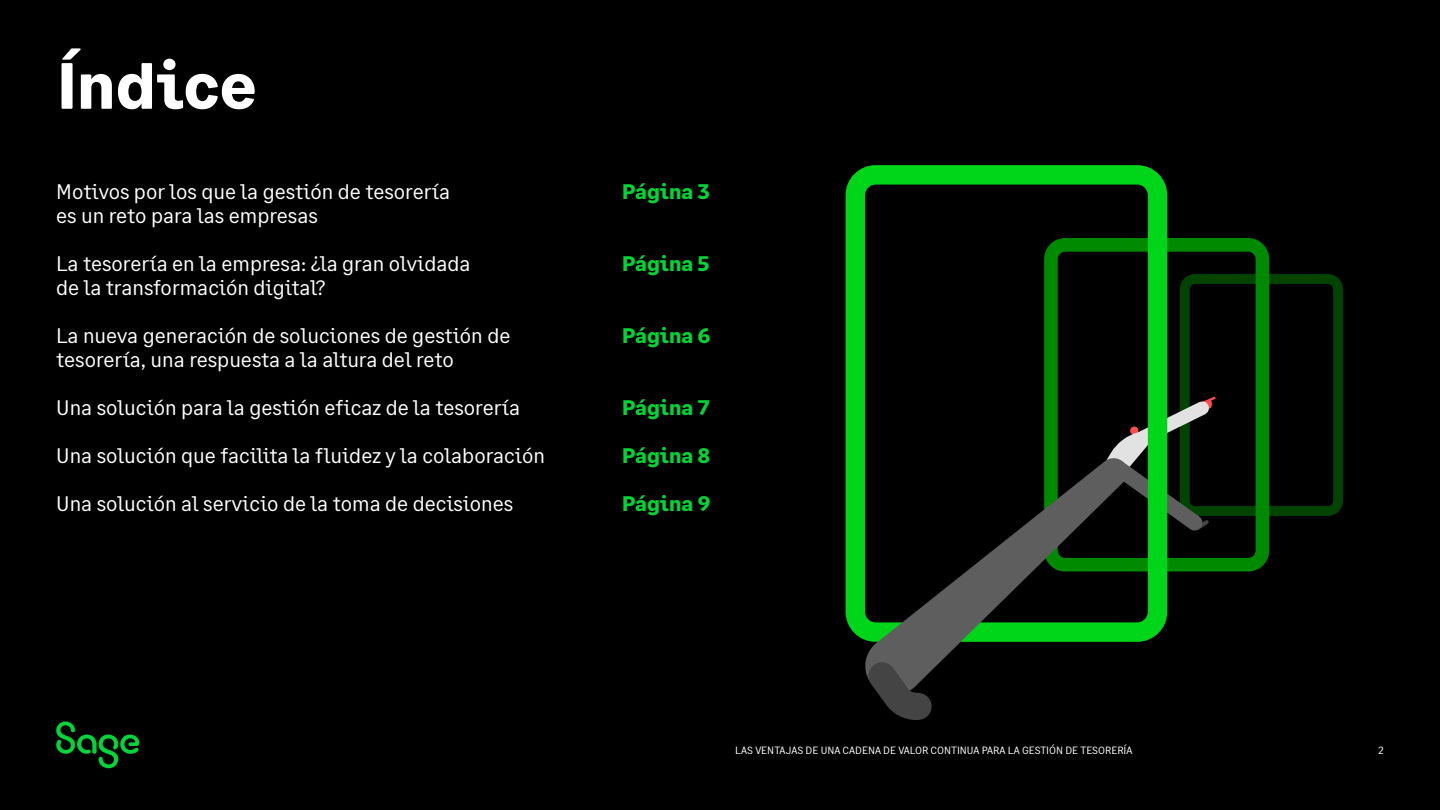
<style>
.page{position:relative;width:1440px;height:810px;background:#000}
.page>*{position:absolute;margin:0;border:0;box-sizing:border-box;transform-origin:0 0}
.Heading_1{font:700 65.25px "Sage Text";color:#fff}
.Heading_2{font:21px/24px "Sage Text";color:#fff}
.Heading_2-2{font:700 21px "Sage Text";color:#00d639}
.t1{font:10.5px "Sage Text";color:#fff}
</style>
<div class="page">
<div style="left:1180px;top:274px;width:163px;height:242px;border:10px solid #040;border-radius:10px"></div>
<svg style="left:1109px;top:390px;width:111px;height:155px"></svg>
<div style="left:1044px;top:238px;width:225px;height:334px;border:14px solid #008a00;border-radius:14px"></div>
<div style="left:846px;top:165px;width:321px;height:477px;border:19px solid #00d619;border-radius:20px"></div>
<svg style="left:862px;top:456px;width:267px;height:201px"></svg>
<svg style="left:855px;top:638px;width:90px;height:82px"></svg>
<svg style="left:56px;top:722px;width:83px;height:46px"></svg>
<p class="Heading_1" style="left:57px;top:45px;width:201px">Índice</p>
<p class="Heading_2" style="left:56px;top:180px;width:395px">Motivos por los que la gestión de tesorería</p>
<p class="Heading_2" style="left:56px;top:204px;width:263px">es un reto para las empresas</p>
<p class="Heading_2" style="left:56px;top:252px;width:416px">La tesorería en la empresa: ¿la gran olvidada</p>
<p class="Heading_2" style="left:56px;top:276px;width:271px">de la transformación digital?</p>
<p class="Heading_2" style="left:56px;top:324px;width:456px">La nueva generación de soluciones de gestión de tesorería, una respuesta a la altura del reto</p>
<p class="Heading_2" style="left:56px;top:396px;width:465px">Una solución para la gestión eficaz de la tesorería</p>
<p class="Heading_2" style="left:56px;top:444px;width:490px">Una solución que facilita la fluidez y la colaboración</p>
<p class="Heading_2" style="left:56px;top:492px;width:459px">Una solución al servicio de la toma de decisiones</p>
<p class="Heading_2-2" style="left:622px;top:179px;width:89px">Página 3</p>
<p class="Heading_2-2" style="left:622px;top:251px;width:89px">Página 5</p>
<p class="Heading_2-2" style="left:622px;top:323px;width:90px">Página 6</p>
<p class="Heading_2-2" style="left:622px;top:395px;width:89px">Página 7</p>
<p class="Heading_2-2" style="left:622px;top:443px;width:90px">Página 8</p>
<p class="Heading_2-2" style="left:622px;top:491px;width:90px">Página 9</p>
<p class="t1" style="left:735px;top:744px;width:399px">LAS VENTAJAS DE UNA CADENA DE VALOR CONTINUA PARA LA GESTIÓN DE TESORERÍA</p>
<p class="t1" style="left:1379px;top:744px;width:7px">2</p>
</div>
